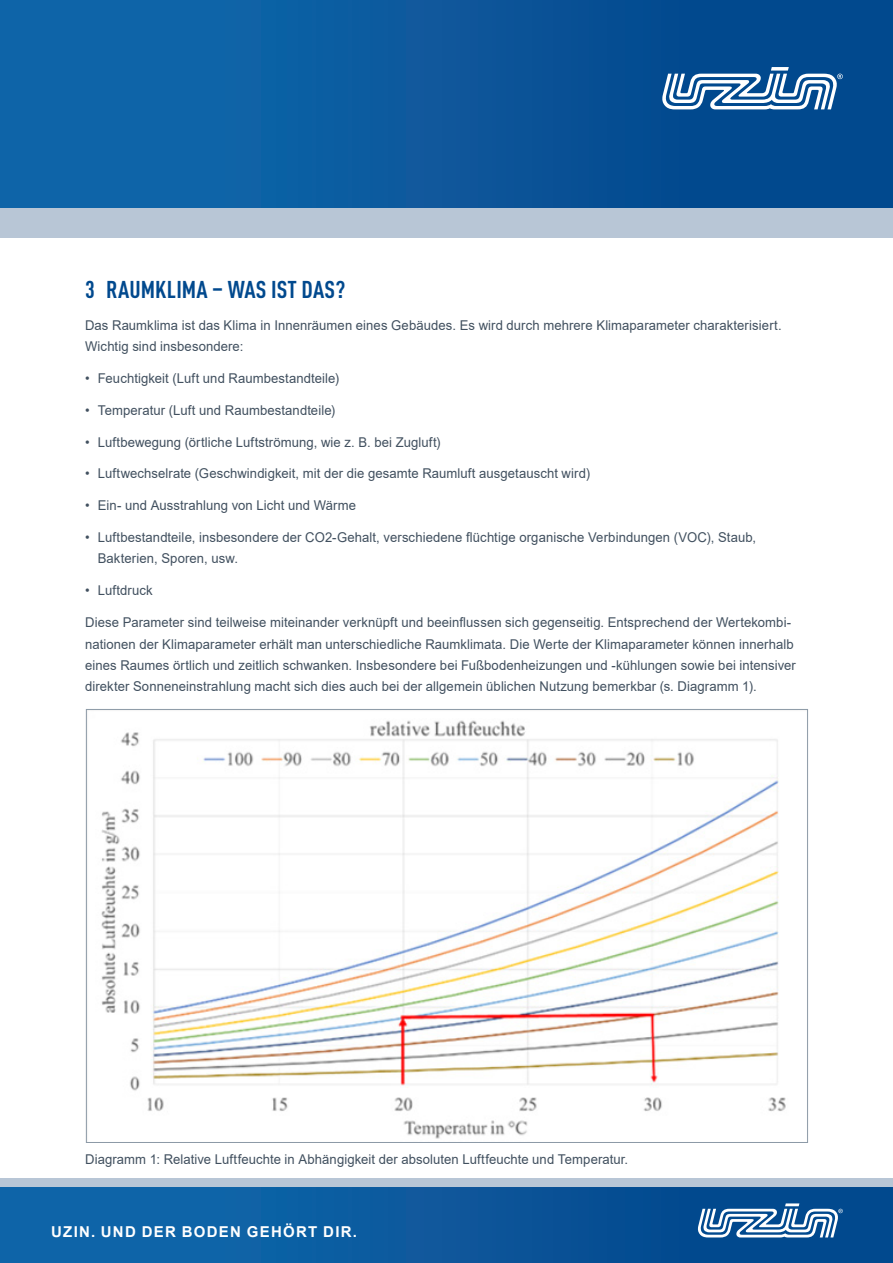
<style>
.page{position:relative;width:893px;height:1263px;background:#fff}
.page>*{position:absolute;margin:0;border:0;box-sizing:border-box;transform-origin:0 0}
.BU_Links_VERSAL{font:700 condensed 24px "DIN Pro";letter-spacing:.005em;color:#01498e}
.t1{font:700 15px "Arial";letter-spacing:.085em;color:#fff}
.BU_Links_VERSAL-2{font:13.5px/21.3px "Arial";letter-spacing:.005em;color:#41505f}
</style>
<div class="page">
<div style="left:0;top:1186px;width:893px;height:77px;background:linear-gradient(to right,#1269ad,#01448a)"></div>
<div style="left:0;top:1178px;width:893px;height:8px;background:#b8c6d6"></div>
<div style="left:0;top:0;width:893px;height:208px;background:linear-gradient(to right,#1269ad,#01448a)"></div>
<div style="left:0;top:208px;width:893px;height:30px;background:#b8c6d6"></div>
<svg style="left:698px;top:1203px;width:145px;height:34px"></svg>
<svg style="left:662px;top:67px;width:181px;height:42px"></svg>
<img style="left:101px;top:720px;width:685px;height:419px">
<p class="BU_Links_VERSAL" style="left:85px;top:271px;width:262px">3 RAUMKLIMA – WAS IST DAS?</p>
<p class="BU_Links_VERSAL-2" style="left:85px;top:314px;width:698px">Das Raumklima ist das Klima in Innenräumen eines Gebäudes. Es wird durch mehrere Klimaparameter charakterisiert.<br>Wichtig sind insbesondere:</p>
<p class="BU_Links_VERSAL-2" style="left:85px;top:367px;width:255px">• Feuchtigkeit (Luft und Raumbestandteile)</p>
<p class="BU_Links_VERSAL-2" style="left:85px;top:399px;width:252px">• Temperatur (Luft und Raumbestandteile)</p>
<p class="BU_Links_VERSAL-2" style="left:85px;top:431px;width:357px">• Luftbewegung (örtliche Luftströmung, wie z. B. bei Zugluft)</p>
<p class="BU_Links_VERSAL-2" style="left:85px;top:463px;width:507px">• Luftwechselrate (Geschwindigkeit, mit der die gesamte Raumluft ausgetauscht wird)</p>
<p class="BU_Links_VERSAL-2" style="left:85px;top:495px;width:273px">• Ein- und Ausstrahlung von Licht und Wärme</p>
<p class="BU_Links_VERSAL-2" style="left:98px;top:527px;width:660px;text-indent:-13px">• Luftbestandteile, insbesondere der CO2-Gehalt, verschiedene flüchtige organische Verbindungen (VOC), Staub,<br>Bakterien, Sporen, usw.</p>
<p class="BU_Links_VERSAL-2" style="left:85px;top:580px;width:69px">• Luftdruck</p>
<p class="BU_Links_VERSAL-2" style="left:85px;top:612px;width:712px">Diese Parameter sind teilweise miteinander verknüpft und beeinflussen sich gegenseitig. Entsprechend der Wertekombi&shy;nationen der Klimaparameter erhält man unterschiedliche Raumklimata. Die Werte der Klimaparameter können innerhalb eines Raumes örtlich und zeitlich schwanken. Insbesondere bei Fußbodenheizungen und -kühlungen sowie bei intensiver direkter Sonneneinstrahlung macht sich dies auch bei der allgemein üblichen Nutzung bemerkbar (s. Diagramm 1).</p>
<p class="BU_Links_VERSAL-2" style="left:85px;top:1149px;width:545px">Diagramm 1: Relative Luftfeuchte in Abhängigkeit der absoluten Luftfeuchte und Temperatur.</p>
<p class="t1" style="left:51px;top:1221px;width:307px">UZIN. UND DER BODEN GEHÖRT DIR.</p>
</div>
